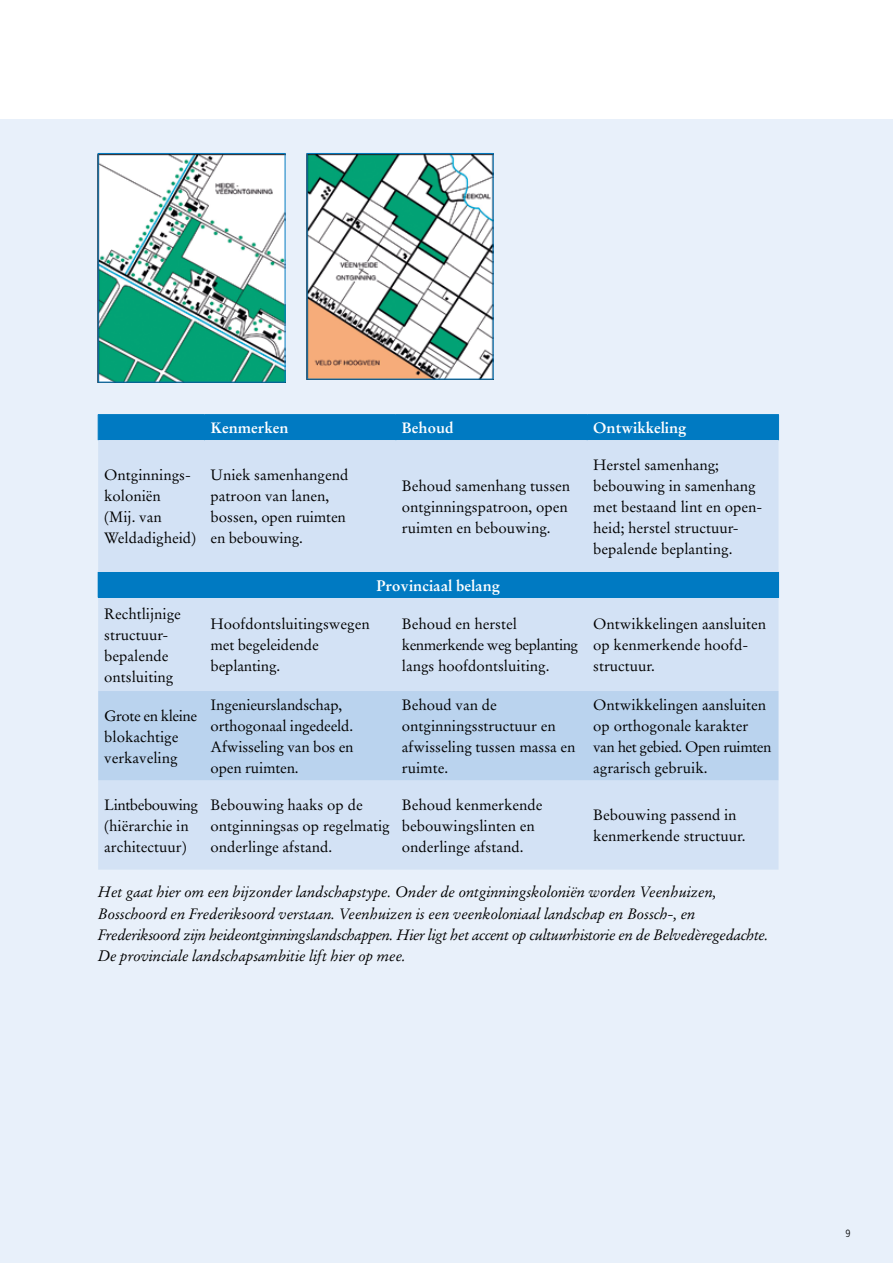
<style>
.page{position:relative;width:893px;height:1263px;background:#fff}
.page>*{position:absolute;margin:0;border:0;box-sizing:border-box;transform-origin:0 0}
.t1{font:15px/21px "Stempel Garamond LT";color:#000}
.t2{font:italic 15px/21.3px "Stempel Garamond LT";letter-spacing:-.01em;color:#000}
.t3{font:700 15px "Stempel Garamond LT";color:#fff}
.t4{font:300 condensed 10.5px "Frutiger";color:#000}
</style>
<div class="page">
<div style="left:0;top:119px;width:893px;height:1144px;background:#e8f0fa"></div>
<img style="left:309px;top:155px;width:182px;height:222px">
<div style="left:307px;top:153px;width:186px;height:226px;border:1px solid #007ac2"></div>
<img style="left:100px;top:155px;width:183px;height:225px">
<div style="left:98px;top:153px;width:187px;height:229px;border:1px solid #007ac2"></div>
<div style="left:98px;top:440px;width:680px;height:430px;background:#d3e2f5"></div>
<div style="left:98px;top:572px;width:680px;height:25px;background:#007ac2"></div>
<div style="left:98px;top:691px;width:680px;height:89px;background:#bad3ee"></div>
<hr style="left:98px;top:414px;width:106px;height:1px;background:#007ac2">
<hr style="left:204px;top:414px;width:192px;height:1px;background:#007ac2">
<hr style="left:396px;top:414px;width:191px;height:1px;background:#007ac2">
<hr style="left:587px;top:414px;width:192px;height:1px;background:#007ac2">
<div style="left:98px;top:415px;width:681px;height:25px;background:#007ac2"></div>
<svg style="left:778px;top:572px;width:1px;height:25px"></svg>
<p class="t3" style="left:210px;top:419px;width:80px">Kenmerken</p>
<p class="t3" style="left:402px;top:419px;width:53px">Behoud</p>
<p class="t3" style="left:593px;top:419px;width:95px">Ontwikkeling</p>
<p class="t1" style="left:104px;top:465px;width:94px">Ontginnings&shy;koloniën<br>(Mij. van<br>Weldadigheid)</p>
<p class="t1" style="left:210px;top:465px;width:139px">Uniek samenhangend patroon van lanen, bossen, open ruimten en bebouwing.</p>
<p class="t1" style="left:402px;top:475px;width:170px">Behoud samenhang tussen ontginningspatroon, open ruimten en bebouwing.</p>
<p class="t3" style="left:376px;top:576px;width:125px">Provinciaal belang</p>
<p class="t1" style="left:593px;top:454px;width:171px">Herstel samenhang; bebouwing in samenhang met bestaand lint en open&shy;heid; herstel structuur&shy;bepalende beplanting.</p>
<p class="t1" style="left:104px;top:603px;width:78px">Rechtlijnige structuur&shy;bepalende ontsluiting</p>
<p class="t1" style="left:210px;top:613px;width:161px">Hoofdontsluitingswegen met begeleidende beplanting.</p>
<p class="t1" style="left:402px;top:613px;width:178px">Behoud en herstel kenmerkende weg beplanting langs hoofdontsluiting.</p>
<p class="t1" style="left:593px;top:613px;width:174px">Ontwikkelingen aansluiten op kenmerkende hoofd&shy;structuur.</p>
<p class="t1" style="left:104px;top:705px;width:94px">Grote en kleine blokachtige verkaveling</p>
<p class="t1" style="left:210px;top:694px;width:145px">Ingenieurslandschap, orthogonaal ingedeeld.<br>Afwisseling van bos en open ruimten.</p>
<p class="t1" style="left:402px;top:694px;width:175px">Behoud van de ontginningsstructuur en afwisseling tussen massa en ruimte.</p>
<p class="t1" style="left:593px;top:694px;width:180px">Ontwikkelingen aansluiten op orthogonale karakter van het gebied. Open ruimten agrarisch gebruik.</p>
<p class="t1" style="left:104px;top:794px;width:95px">Lintbebouwing (hiërarchie in architectuur)</p>
<p class="t1" style="left:211px;top:794px;width:181px">Bebouwing haaks op de ontginningsas op regelmatig onderlinge afstand.</p>
<p class="t1" style="left:402px;top:794px;width:142px">Behoud kenmerkende bebouwingslinten en onderlinge afstand.</p>
<p class="t1" style="left:593px;top:805px;width:154px">Bebouwing passend in kenmerkende structuur.</p>
<p class="t2" style="left:98px;top:881px;width:672px">Het gaat hier om een bijzonder landschapstype. Onder de ontginningskoloniën worden Veenhuizen, Bosschoord en Frederiksoord verstaan. Veenhuizen is een veenkoloniaal landschap en Bossch-, en Frederiksoord zijn heideontginningslandschappen. Hier ligt het accent op cultuurhistorie en de Belvedèregedachte.<br>De provinciale landschapsambitie lift hier op mee.</p>
<p class="t4" style="left:845px;top:1228px;width:7px">9</p>
</div>
